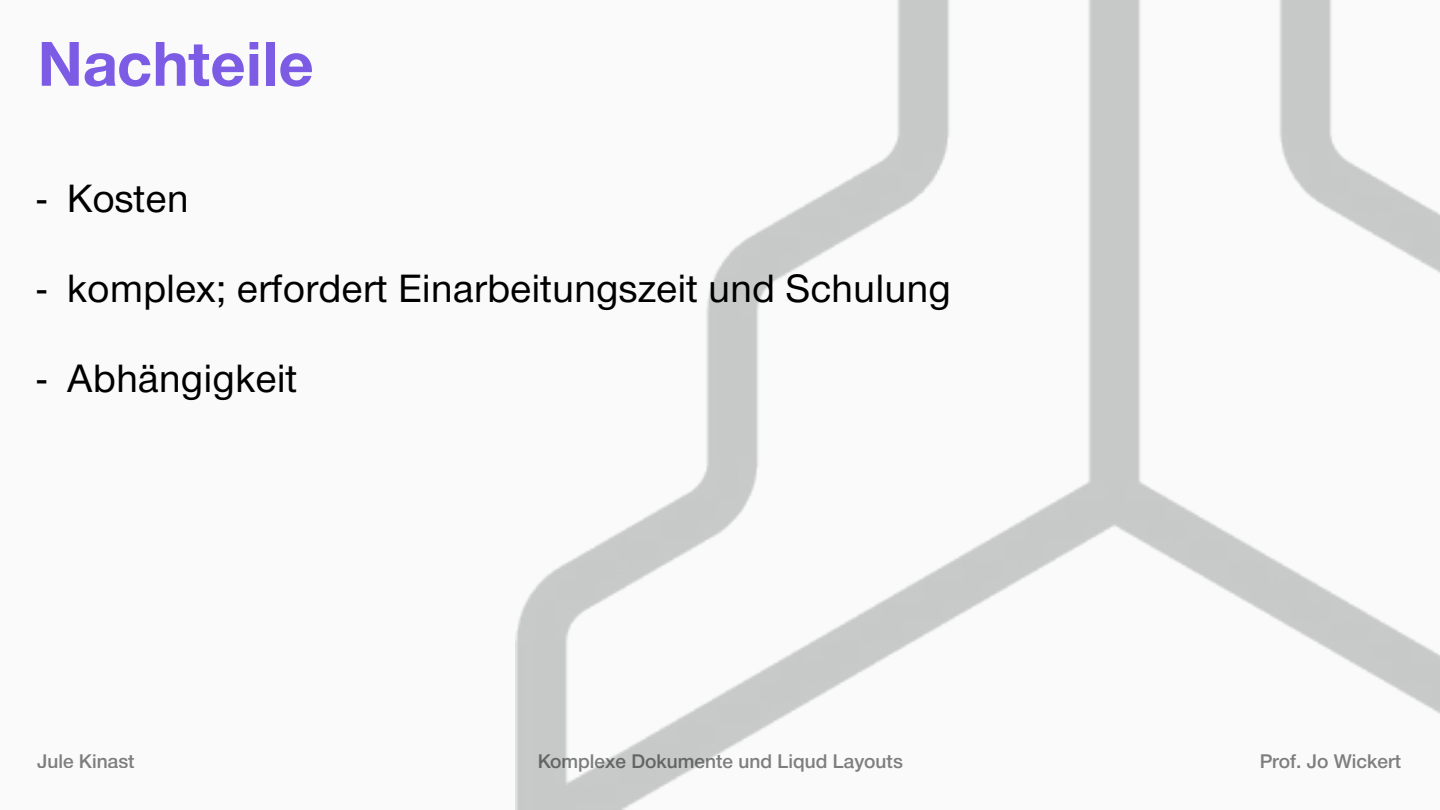
<style>
.page{position:relative;width:1440px;height:810px;background:#fafafa}
.page>*{position:absolute;margin:0;border:0;box-sizing:border-box;transform-origin:0 0}
.t1{font:700 60px "Nimbus Sans DV";color:#7c5be5}
.t2{font:37.5px "Nimbus Sans DV";color:#000}
.t3{font:500 18.75px "Nimbus Sans DV";color:#000}
</style>
<div class="page">
<img style="left:515px;top:0;width:925px;height:810px">
<h1 class="t1" style="left:38px;top:14px;width:278px">Nachteile</h1>
<p class="t2" style="left:37px;top:171px;width:153px">- Kosten</p>
<p class="t2" style="left:37px;top:261px;width:916px">- komplex; erfordert Einarbeitungszeit und Schulung</p>
<p class="t2" style="left:37px;top:351px;width:262px">- Abhängigkeit</p>
<p class="t3" style="left:37px;top:746px;width:99px">Jule Kinast</p>
<p class="t3" style="left:537px;top:746px;width:367px">Komplexe Dokumente und Liqud Layouts</p>
<p class="t3" style="left:1259px;top:746px;width:143px">Prof. Jo Wickert</p>
</div>
